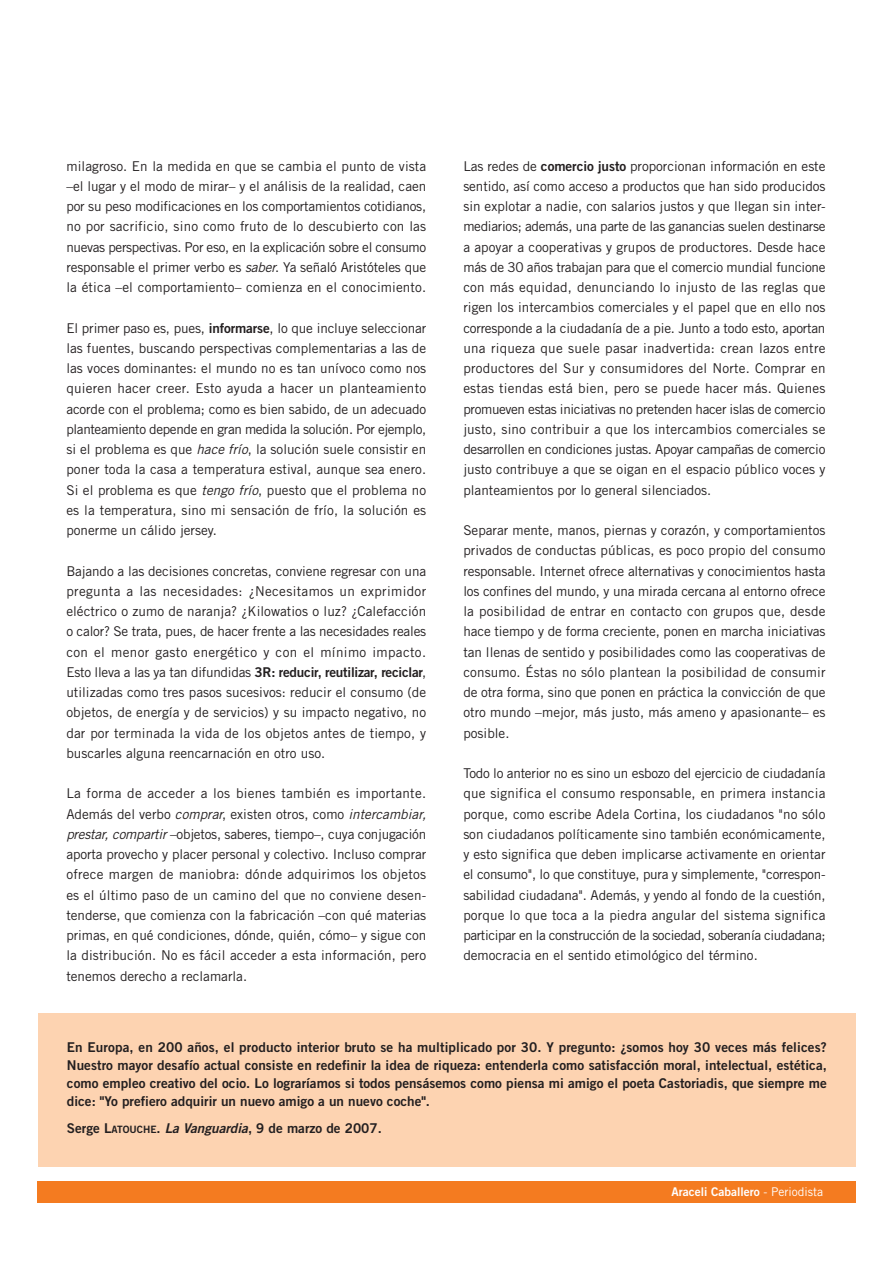
<style>
.page{position:relative;width:893px;height:1263px;background:#fff}
.page>*{position:absolute;margin:0;border:0;box-sizing:border-box;transform-origin:0 0}
.t1{font:13.5px/20.2px "Trade Gothic";color:#231f20;text-align:justify}
.t2{font:13.5px/18px "Trade Gothic Bold Two";color:#231f20;text-align:justify}
.t3{font:13.5px "Trade Gothic Bold Two";letter-spacing:-.02em;color:#231f20}
.t4{font:12px "Trade Gothic Bold Two";color:#fff}
.s1{font-style:italic}
.s2{font-family:"Trade Gothic Bold Two"}
.s3{font-family:"Trade Gothic"}
.s4{font-size:10.2px}
</style>
<div class="page">
<div style="left:37px;top:1181px;width:818px;height:21px;background:#f47b20"></div>
<div style="left:38px;top:1013px;width:817px;height:153px;background:#fdd3b1"></div>
<p class="t1" style="left:66px;top:157px;width:361px">milagroso. En la medida en que se cambia el punto de vista –el lugar y el modo de mirar– y el análisis de la realidad, caen por su peso modificaciones en los comportamientos cotidianos, no por sacrificio, sino como fruto de lo descubierto con las nuevas perspectivas. Por eso, en la explicación sobre el consumo responsable el primer verbo es <span class="s1">saber</span>. Ya señaló Aristóteles que la ética –el comportamiento– comienza en el conocimiento.</p>
<p class="t1" style="left:66px;top:319px;width:361px">El primer paso es, pues, <span class="s2">informarse</span>, lo que incluye seleccionar las fuentes, buscando perspectivas complementarias a las de las voces dominantes: el mundo no es tan unívoco como nos quieren hacer creer. Esto ayuda a hacer un planteamiento acorde con el problema; como es bien sabido, de un adecuado planteamiento depende en gran medida la solución. Por ejemplo, si el problema es que <span class="s1">hace frío</span>, la solución suele consistir en poner toda la casa a temperatura estival, aunque sea enero.<br>Si el problema es que <span class="s1">tengo frío</span>, puesto que el problema no es la temperatura, sino mi sensación de frío, la solución es ponerme un cálido jersey.</p>
<p class="t1" style="left:66px;top:562px;width:361px">Bajando a las decisiones concretas, conviene regresar con una pregunta a las necesidades: ¿Necesitamos un exprimidor eléctrico o zumo de naranja? ¿Kilowatios o luz? ¿Calefacción o calor? Se trata, pues, de hacer frente a las necesidades reales con el menor gasto energético y con el mínimo impacto.</p>
<p class="t3" style="left:66px;top:667px;width:361px"><span class="s3">Esto lleva a las ya tan difundidas</span> 3R: reducir, reutilizar, reciclar<span class="s3">,</span></p>
<p class="t1" style="left:66px;top:683px;width:361px">utilizadas como tres pasos sucesivos: reducir el consumo (de objetos, de energía y de servicios) y su impacto negativo, no dar por terminada la vida de los objetos antes de tiempo, y buscarles alguna reencarnación en otro uso.</p>
<p class="t1" style="left:66px;top:785px;width:364px;text-align:left">La forma de acceder a los bienes también es importante.<br>Además del verbo <span class="s1">comprar</span>, existen otros, como <span class="s1">intercambiar, prestar,compartir</span>–objetos, saberes, tiempo–, cuya conjugación aporta provecho y placer personal y colectivo. Incluso comprar ofrece margen de maniobra: dónde adquirimos los objetos es el último paso de un camino del que no conviene desen&shy;tenderse, que comienza con la fabricación –con qué materias primas, en qué condiciones, dónde, quién, cómo– y sigue con la distribución. No es fácil acceder a esta información, pero tenemos derecho a reclamarla.</p>
<p class="t1" style="left:463px;top:157px;width:363px">Las redes de <span class="s2">comercio justo</span> proporcionan información en este sentido, así como acceso a productos que han sido producidos sin explotar a nadie, con salarios justos y que llegan sin inter&shy;mediarios; además, una parte de las ganancias suelen destinarse a apoyar a cooperativas y grupos de productores. Desde hace más de 30 años trabajan para que el comercio mundial funcione con más equidad, denunciando lo injusto de las reglas que rigen los intercambios comerciales y el papel que en ello nos corresponde a la ciudadanía de a pie. Junto a todo esto, aportan una riqueza que suele pasar inadvertida: crean lazos entre productores del Sur y consumidores del Norte. Comprar en estas tiendas está bien, pero se puede hacer más. Quienes promueven estas iniciativas no pretenden hacer islas de comercio justo, sino contribuir a que los intercambios comerciales se desarrollen en condiciones justas. Apoyar campañas de comercio justo contribuye a que se oigan en el espacio público voces y planteamientos por lo general silenciados.</p>
<p class="t1" style="left:463px;top:521px;width:363px">Separar mente, manos, piernas y corazón, y comportamientos privados de conductas públicas, es poco propio del consumo responsable. Internet ofrece alternativas y conocimientos hasta los confines del mundo, y una mirada cercana al entorno ofrece la posibilidad de entrar en contacto con grupos que, desde hace tiempo y de forma creciente, ponen en marcha iniciativas tan llenas de sentido y posibilidades como las cooperativas de consumo. Éstas no sólo plantean la posibilidad de consumir de otra forma, sino que ponen en práctica la convicción de que otro mundo –mejor, más justo, más ameno y apasionante– es posible.</p>
<p class="t1" style="left:463px;top:764px;width:364px">Todo lo anterior no es sino un esbozo del ejercicio de ciudadanía que significa el consumo responsable, en primera instancia porque, como escribe Adela Cortina, los ciudadanos "no sólo son ciudadanos políticamente sino también económicamente, y esto significa que deben implicarse activamente en orientar el consumo", lo que constituye, pura y simplemente, "correspon&shy;sabilidad ciudadana". Además, y yendo al fondo de la cuestión, porque lo que toca a la piedra angular del sistema significa participar en la construcción de la sociedad, soberanía ciudadana; democracia en el sentido etimológico del término.</p>
<p class="t2" style="left:67px;top:1040px;width:761px">En Europa, en 200 años, el producto interior bruto se ha multiplicado por 30. Y pregunto: ¿somos hoy 30 veces más felices?<br>Nuestro mayor desafío actual consiste en redefinir la idea de riqueza: entenderla como satisfacción moral, intelectual, estética, como empleo creativo del ocio. Lo lograríamos si todos pensásemos como piensa mi amigo el poeta Castoriadis, que siempre me dice: "Yo prefiero adquirir un nuevo amigo a un nuevo coche".</p>
<p class="t2" style="left:67px;top:1121px;width:316px">Serge L<span class="s4">ATOUCHE</span>. <span class="s1">La Vanguardia</span>, 9 de marzo de 2007.</p>
<p class="t4" style="left:671px;top:1187px;width:153px">Araceli Caballero <span class="s3">- Periodista</span></p>
</div>
